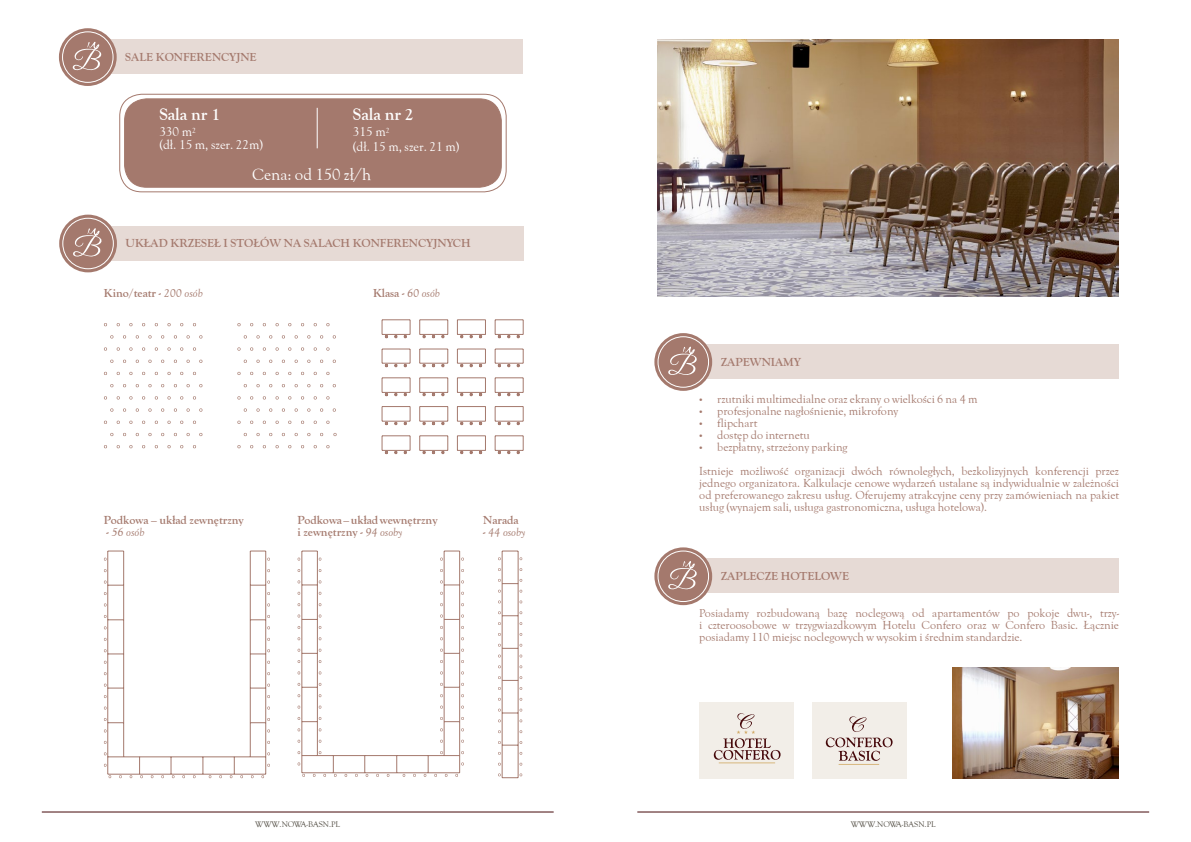
<style>
.page{position:relative;width:1191px;height:842px;background:#fff}
.page>*{position:absolute;margin:0;border:0;box-sizing:border-box;transform-origin:0 0}
.t1{font:700 14.4px "EFN Goldy Olds";color:#fff}
.t2{font:14px "EFN Goldy Olds";color:#fff}
.t3{font:11px/13.2px "EFN Goldy Olds";color:#fff}
.t4{font:10px/12px "EFN Goldy Olds";color:#a4796d;text-align:justify}
.t5{font:700 10px/12px "EFN Goldy Olds";color:#a4796d}
.t6{font:italic 10px "EFN Goldy Olds";color:#a4796d}
.t7{font:7px "EFN Goldy Olds";color:#4f4a40}
.s1{font-weight:400;font-style:italic}
.s2{font-weight:700;font-style:normal}
</style>
<div class="page">
<hr style="left:637px;top:811px;width:512px;height:1px;background:#45080a">
<hr style="left:42px;top:811px;width:511px;height:1px;background:#45080a">
<div style="left:88px;top:39px;width:435px;height:35px;background:#e6dad5"></div>
<div style="left:683px;top:344px;width:435px;height:35px;background:#e6dad5"></div>
<div style="left:683px;top:558px;width:435px;height:35px;background:#e6dad5"></div>
<div style="left:88px;top:226px;width:435px;height:34px;background:#e6dad5"></div>
<svg style="left:59px;top:28px;width:58px;height:58px;background:#ab8378"></svg>
<div style="left:62px;top:31px;width:52px;height:52px;border:1px solid #fff;border-radius:50%"></div>
<svg style="left:71px;top:42px;width:31px;height:29px"></svg>
<svg style="left:654px;top:333px;width:58px;height:58px;background:#ab8479"></svg>
<div style="left:657px;top:336px;width:52px;height:52px;border:1px solid #fff;border-radius:50%"></div>
<svg style="left:666px;top:347px;width:32px;height:28px"></svg>
<svg style="left:654px;top:547px;width:58px;height:58px;background:#ac857a"></svg>
<div style="left:657px;top:550px;width:52px;height:52px;border:1px solid #fff;border-radius:50%"></div>
<svg style="left:666px;top:561px;width:32px;height:29px"></svg>
<svg style="left:59px;top:215px;width:58px;height:57px;background:#aa8377"></svg>
<div style="left:62px;top:218px;width:52px;height:51px;border:1px solid #fff;border-radius:50%"></div>
<svg style="left:71px;top:228px;width:32px;height:29px"></svg>
<div style="left:120px;top:94px;width:386px;height:98px;border:1px solid #a4796d;border-radius:22px"></div>
<div style="left:125px;top:99px;width:376px;height:88px;background:#a4796d;border-radius:22px"></div>
<div style="left:124px;top:99px;width:377px;height:88px;border:1px solid #a4796d;border-radius:22px"></div>
<hr style="left:317px;top:108px;width:1px;height:40px;background:#fff">
<svg style="left:167px;top:323px;width:4px;height:3px"></svg>
<svg style="left:148px;top:335px;width:4px;height:3px"></svg>
<svg style="left:167px;top:347px;width:4px;height:4px"></svg>
<svg style="left:275px;top:347px;width:4px;height:4px"></svg>
<svg style="left:148px;top:360px;width:4px;height:3px"></svg>
<svg style="left:256px;top:360px;width:4px;height:3px"></svg>
<svg style="left:148px;top:384px;width:4px;height:3px"></svg>
<svg style="left:256px;top:384px;width:4px;height:3px"></svg>
<svg style="left:110px;top:408px;width:3px;height:4px"></svg>
<svg style="left:148px;top:408px;width:4px;height:4px"></svg>
<svg style="left:186px;top:408px;width:4px;height:4px"></svg>
<svg style="left:199px;top:408px;width:3px;height:4px"></svg>
<svg style="left:256px;top:408px;width:4px;height:4px"></svg>
<svg style="left:307px;top:408px;width:3px;height:4px"></svg>
<svg style="left:167px;top:421px;width:4px;height:3px"></svg>
<svg style="left:148px;top:433px;width:4px;height:3px"></svg>
<svg style="left:167px;top:445px;width:4px;height:3px"></svg>
<svg style="left:382px;top:319px;width:29px;height:19px"></svg>
<svg style="left:419px;top:319px;width:29px;height:19px"></svg>
<svg style="left:457px;top:319px;width:29px;height:19px"></svg>
<svg style="left:495px;top:319px;width:29px;height:19px"></svg>
<svg style="left:382px;top:349px;width:29px;height:18px"></svg>
<svg style="left:419px;top:349px;width:29px;height:18px"></svg>
<svg style="left:457px;top:349px;width:29px;height:18px"></svg>
<svg style="left:495px;top:349px;width:29px;height:18px"></svg>
<svg style="left:382px;top:378px;width:29px;height:18px"></svg>
<svg style="left:419px;top:378px;width:29px;height:18px"></svg>
<svg style="left:457px;top:378px;width:29px;height:18px"></svg>
<svg style="left:495px;top:378px;width:29px;height:18px"></svg>
<svg style="left:382px;top:406px;width:29px;height:19px"></svg>
<svg style="left:419px;top:406px;width:29px;height:19px"></svg>
<svg style="left:457px;top:406px;width:29px;height:19px"></svg>
<svg style="left:495px;top:406px;width:29px;height:19px"></svg>
<svg style="left:382px;top:435px;width:29px;height:19px"></svg>
<svg style="left:419px;top:435px;width:29px;height:19px"></svg>
<svg style="left:457px;top:435px;width:29px;height:19px"></svg>
<svg style="left:495px;top:435px;width:29px;height:19px"></svg>
<svg style="left:108px;top:550px;width:16px;height:1px"></svg>
<svg style="left:250px;top:550px;width:16px;height:1px"></svg>
<hr style="left:108px;top:756px;width:158px;height:1px;background:#a4796d">
<hr style="left:108px;top:774px;width:158px;height:1px;background:#a4796d">
<hr style="left:107px;top:551px;width:1px;height:223px;background:#a4796d">
<hr style="left:123px;top:551px;width:1px;height:206px;background:#a4796d">
<svg style="left:202px;top:757px;width:1px;height:17px"></svg>
<hr style="left:250px;top:551px;width:1px;height:206px;background:#a4796d">
<hr style="left:265px;top:551px;width:1px;height:223px;background:#a4796d">
<svg style="left:104px;top:580px;width:20px;height:6px"></svg>
<svg style="left:250px;top:580px;width:20px;height:6px"></svg>
<svg style="left:104px;top:615px;width:20px;height:5px"></svg>
<svg style="left:250px;top:615px;width:20px;height:5px"></svg>
<svg style="left:104px;top:649px;width:20px;height:5px"></svg>
<svg style="left:250px;top:649px;width:20px;height:5px"></svg>
<svg style="left:104px;top:684px;width:20px;height:5px"></svg>
<svg style="left:250px;top:684px;width:20px;height:5px"></svg>
<svg style="left:104px;top:718px;width:20px;height:5px"></svg>
<svg style="left:250px;top:718px;width:20px;height:5px"></svg>
<svg style="left:139px;top:757px;width:4px;height:21px"></svg>
<svg style="left:170px;top:757px;width:4px;height:21px"></svg>
<svg style="left:230px;top:757px;width:13px;height:21px"></svg>
<svg style="left:302px;top:550px;width:15px;height:1px"></svg>
<svg style="left:444px;top:550px;width:15px;height:1px"></svg>
<hr style="left:302px;top:755px;width:157px;height:1px;background:#a4796d">
<hr style="left:302px;top:772px;width:157px;height:1px;background:#a4796d">
<hr style="left:301px;top:551px;width:1px;height:222px;background:#a4796d">
<hr style="left:317px;top:551px;width:1px;height:204px;background:#a4796d">
<svg style="left:396px;top:756px;width:1px;height:16px"></svg>
<hr style="left:443px;top:551px;width:1px;height:204px;background:#a4796d">
<hr style="left:459px;top:551px;width:1px;height:222px;background:#a4796d">
<svg style="left:298px;top:580px;width:23px;height:5px"></svg>
<svg style="left:440px;top:580px;width:24px;height:5px"></svg>
<svg style="left:298px;top:614px;width:23px;height:6px"></svg>
<svg style="left:440px;top:614px;width:24px;height:6px"></svg>
<svg style="left:298px;top:649px;width:23px;height:5px"></svg>
<svg style="left:440px;top:649px;width:24px;height:5px"></svg>
<svg style="left:298px;top:683px;width:23px;height:5px"></svg>
<svg style="left:440px;top:683px;width:24px;height:5px"></svg>
<svg style="left:298px;top:717px;width:23px;height:5px"></svg>
<svg style="left:440px;top:717px;width:24px;height:5px"></svg>
<svg style="left:333px;top:755px;width:3px;height:22px"></svg>
<svg style="left:364px;top:755px;width:4px;height:22px"></svg>
<svg style="left:424px;top:751px;width:23px;height:26px"></svg>
<svg style="left:502px;top:550px;width:16px;height:1px"></svg>
<hr style="left:501px;top:551px;width:1px;height:227px;background:#a4796d">
<hr style="left:517px;top:551px;width:1px;height:227px;background:#a4796d">
<svg style="left:498px;top:579px;width:24px;height:5px"></svg>
<svg style="left:498px;top:611px;width:24px;height:5px"></svg>
<svg style="left:498px;top:644px;width:24px;height:5px"></svg>
<svg style="left:498px;top:676px;width:24px;height:5px"></svg>
<svg style="left:498px;top:709px;width:24px;height:4px"></svg>
<svg style="left:498px;top:741px;width:24px;height:5px"></svg>
<svg style="left:498px;top:773px;width:24px;height:5px"></svg>
<div style="left:811px;top:702px;width:95px;height:76px;background:#f2eee8"></div>
<hr style="left:838px;top:764px;width:41px;height:1px;background:#d2ab67">
<svg style="left:826px;top:716px;width:66px;height:45px"></svg>
<div style="left:698px;top:702px;width:95px;height:76px;background:#f2eee8"></div>
<hr style="left:718px;top:762px;width:57px;height:1px;background:#d2ab67">
<svg style="left:714px;top:713px;width:66px;height:47px"></svg>
<img style="left:657px;top:39px;width:462px;height:258px">
<img style="left:952px;top:668px;width:166px;height:110px">
<p class="t5" style="left:125px;top:51px;width:133px">Sale konferen cyjne</p>
<h1 class="t1" style="left:159px;top:104px;width:62px">Sala nr 1</h1>
<p class="t3" style="left:159px;top:125px;width:105px">330 m<sup>2<br></sup>(dł. 15 m, szer. 22m)</p>
<h2 class="t2" style="left:252px;top:164px;width:120px">Cena: od 150 zł/h</h2>
<h1 class="t1" style="left:353px;top:104px;width:62px">Sala nr 2</h1>
<p class="t3" style="left:353px;top:125px;width:108px;line-height:14.4px">315 m<sup>2<br></sup>(dł. 15 m, szer. 21 m)</p>
<p class="t5" style="left:125px;top:238px;width:346px">Układ krzeseł i stołów na salach konferencyjnych</p>
<p class="t5" style="left:104px;top:288px;width:100px">Kino/teatr - <span class="s1">200 osób</span></p>
<p class="t5" style="left:373px;top:288px;width:68px">Klasa - <span class="s1">60 osób</span></p>
<p class="t5" style="left:104px;top:514px;width:142px">Podkowa – układ zewnętrzny</p>
<p class="t6" style="left:107px;top:525px;width:39px"><span class="s2">-</span> 56 osób</p>
<p class="t5" style="left:297px;top:514px;width:142px">Podkowa – układ wewnętrzny i zewnętrzny - <span class="s1">94 osoby</span></p>
<p class="t5" style="left:483px;top:514px;width:37px">Narada</p>
<p class="t6" style="left:483px;top:525px;width:44px"><span class="s2">-</span> 44 osoby</p>
<p class="t5" style="left:720px;top:356px;width:82px">zapewn iamy</p>
<p class="t4" style="left:699px;top:393px;width:280px">• rzutniki multimedialne oraz ekrany o wielkości 6 na 4 m</p>
<p class="t4" style="left:699px;top:405px;width:201px">• profesjonalne nagłośnienie, mikrofony</p>
<p class="t4" style="left:699px;top:417px;width:60px">• flipchart</p>
<p class="t4" style="left:699px;top:429px;width:112px">• dostęp do internetu</p>
<p class="t4" style="left:699px;top:441px;width:150px">• bezpłatny, strzeżony parking</p>
<p class="t4" style="left:699px;top:465px;width:421px">Istnieje możliwość organizacji dwóch równoległych, bezkolizyjnych konferencji przez jednego organizatora. Kalkulacje cenowe wydarzeń ustalane są indywidualnie w zależności od preferowanego zakresu usług. Oferujemy atrakcyjne ceny przy zamówieniach na pakiet usług (wynajem sali, usługa gastronomiczna, usługa hotelowa).</p>
<p class="t5" style="left:720px;top:570px;width:130px">Zaplecze hotelowe</p>
<p class="t4" style="left:699px;top:608px;width:421px">Posiadamy rozbudowaną bazę noclegową od apartamentów po pokoje dwu-, trzy&shy;i czteroosobowe w trzygwiazdkowym Hotelu Confero oraz w Confero Basic. Łącznie posiadamy 110 miejsc noclegowych w wysokim i średnim standardzie.</p>
<p class="t7" style="left:255px;top:819px;width:86px">www.nowa-basn.pl</p>
<p class="t7" style="left:850px;top:819px;width:86px">www.nowa-basn.pl</p>
</div>
